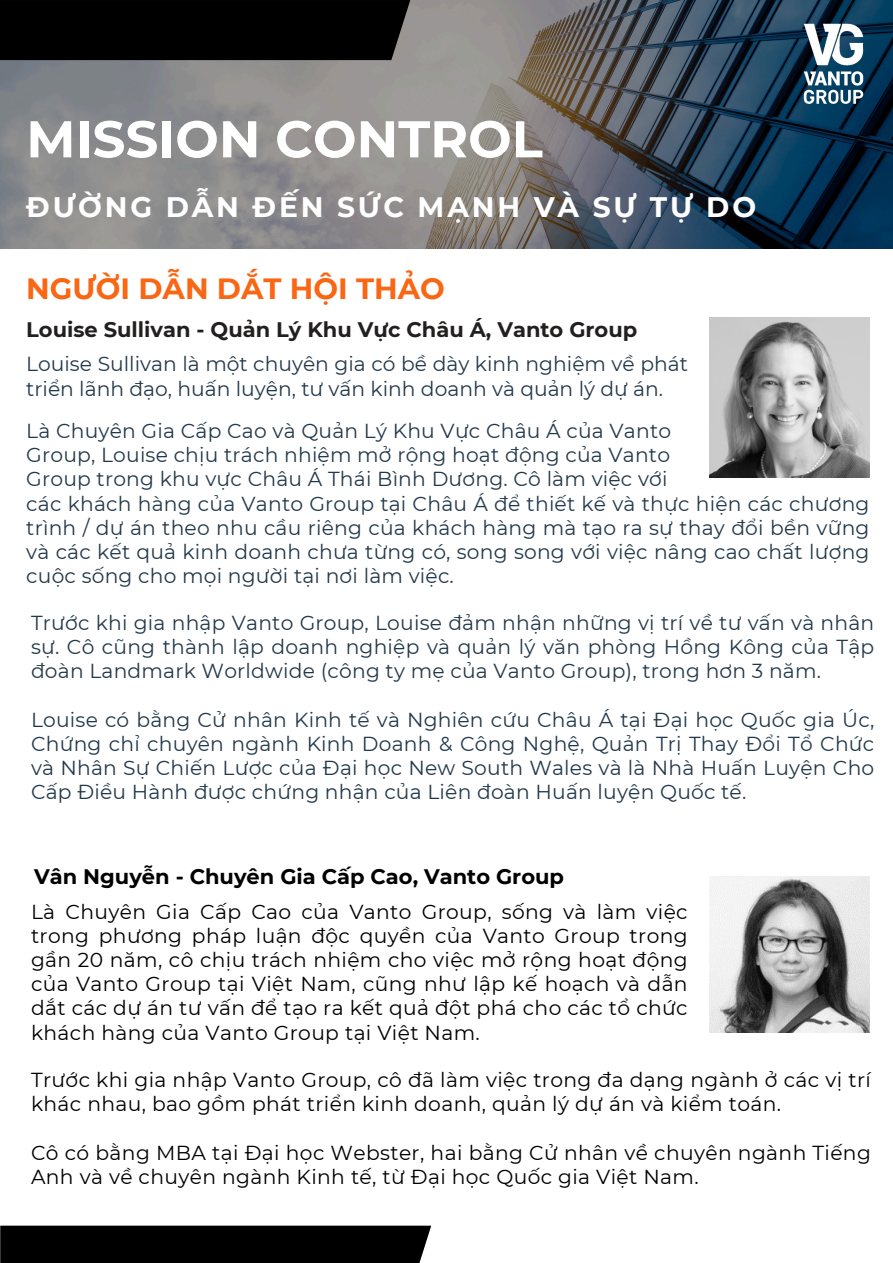
<style>
.page{position:relative;width:893px;height:1263px;background:#fff}
.page>*{position:absolute;margin:0;border:0;box-sizing:border-box;transform-origin:0 0}
.t1{font:700 51.6px "Montserrat";color:#fff}
.t2{font:700 29.25px "Montserrat";color:#f96614}
.t3{font:700 28.2px "Montserrat";letter-spacing:.1em;color:#fff}
.t4{font:700 21px "Montserrat";color:#221f1f}
.t5{font:700 21px "Montserrat";color:#000}
.t6{font:20.25px/24.2px "Montserrat";letter-spacing:.01em;color:#23394b;text-align:justify}
.t7{font:20.25px/24.2px "Montserrat";letter-spacing:.02em;color:#000}
</style>
<div class="page">
<img style="left:0;top:0;width:893px;height:249px">
<div style="left:0;top:1225px;width:431px;height:38px;background:#000"></div>
<img style="left:709px;top:877px;width:160px;height:156px">
<img style="left:709px;top:317px;width:160px;height:160px">
<img style="left:798px;top:14px;width:71px;height:99px">
<div style="left:0;top:0;width:410px;height:60px;background:#000"></div>
<p class="t1" style="left:26px;top:107px;width:518px">MISSION CONTROL</p>
<p class="t3" style="left:26px;top:190px;width:731px">ĐƯỜNG DẪN ĐẾN SỨC MẠNH VÀ SỰ TỰ DO</p>
<p class="t2" style="left:26px;top:270px;width:420px">NGƯỜI DẪN DẮT HỘI THẢO</p>
<h2 class="t4" style="left:26px;top:316px;width:612px">Louise Sullivan - Quản Lý Khu Vực Châu Á, Vanto Group</h2>
<h1 class="t6" style="left:26px;top:352px;width:663px">Louise Sullivan là một chuyên gia có bề dày kinh nghiệm về phát triển lãnh đạo, huấn luyện, tư vấn kinh doanh và quản lý dự án.</h1>
<p class="t6" style="left:26px;top:419px;width:646px">Là Chuyên Gia Cấp Cao và Quản Lý Khu Vực Châu Á của Vanto</p>
<p class="t6" style="left:26px;top:443px;width:645px">Group, Louise chịu trách nhiệm mở rộng hoạt động của Vanto</p>
<h2 class="t6" style="left:26px;top:467px;width:643px">Group trong khu vực Châu Á Thái Bình Dương. Cô làm việc với</h2>
<p class="t6" style="left:26px;top:491px;width:844px">các khách hàng của Vanto Group tại Châu Á để thiết kế và thực hiện các chương trình / dự án theo nhu cầu riêng của khách hàng mà tạo ra sự thay đổi bền vững và các kết quả kinh doanh chưa từng có, song song với việc nâng cao chất lượng cuộc sống cho mọi người tại nơi làm việc.</p>
<p class="t6" style="left:31px;top:610px;width:844px">Trước khi gia nhập Vanto Group, Louise đảm nhận những vị trí về tư vấn và nhân sự. Cô cũng thành lập doanh nghiệp và quản lý văn phòng Hồng Kông của Tập đoàn Landmark Worldwide (công ty mẹ của Vanto Group), trong hơn 3 năm.</p>
<p class="t6" style="left:31px;top:707px;width:844px">Louise có bằng Cử nhân Kinh tế và Nghiên cứu Châu Á tại Đại học Quốc gia Úc, Chứng chỉ chuyên ngành Kinh Doanh &amp; Công Nghệ, Quản Trị Thay Đổi Tổ Chức và Nhân Sự Chiến Lược của Đại học New South Wales và là Nhà Huấn Luyện Cho Cấp Điều Hành được chứng nhận của Liên đoàn Huấn luyện Quốc tế.</p>
<p class="t5" style="left:34px;top:864px;width:531px">Vân Nguyễn - Chuyên Gia Cấp Cao, Vanto Group</p>
<p class="t7" style="left:31px;top:899px;width:658px;text-align:justify">Là Chuyên Gia Cấp Cao của Vanto Group, sống và làm việc trong phương pháp luận độc quyền của Vanto Group trong gần 20 năm, cô chịu trách nhiệm cho việc mở rộng hoạt động của Vanto Group tại Việt Nam, cũng như lập kế hoạch và dẫn dắt các dự án tư vấn để tạo ra kết quả đột phá cho các tổ chức khách hàng của Vanto Group tại Việt Nam.</p>
<p class="t7" style="left:31px;top:1067px;width:841px">Trước khi gia nhập Vanto Group, cô đã làm việc trong đa dạng ngành ở các vị trí khác nhau, bao gồm phát triển kinh doanh, quản lý dự án và kiểm toán.</p>
<p class="t7" style="left:31px;top:1140px;width:841px">Cô có bằng MBA tại Đại học Webster, hai bằng Cử nhân về chuyên ngành Tiếng<br>Anh và về chuyên ngành Kinh tế, từ Đại học Quốc gia Việt Nam.</p>
</div>
